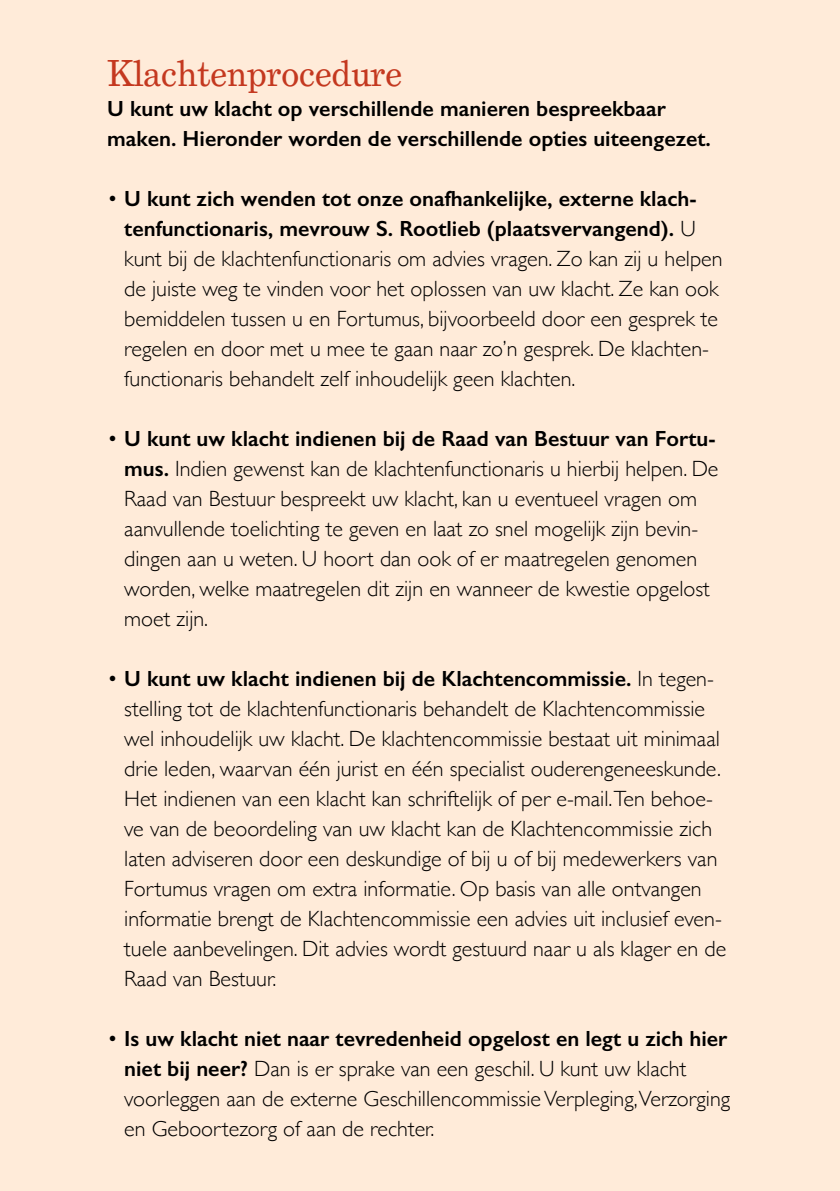
<style>
.page{position:relative;width:840px;height:1191px;background:#fff}
.page>*{position:absolute;margin:0;border:0;box-sizing:border-box;transform-origin:0 0}
.t1{font:36px "Grad";color:#c4381f}
.t2{font:300 22px/30px "Gill Sans";color:#000}
.t3{font:600 22px/30px "Gill Sans";color:#000}
.s1{font-weight:600}
</style>
<div class="page">
<div style="left:0;top:0;width:839px;height:1191px;background:#ffebd9"></div>
<h1 class="t1" style="left:107px;top:51px;width:296px">Klachtenprocedure</h1>
<p class="t3" style="left:107px;top:93px;width:605px">U kunt uw klacht op verschillende manieren bespreekbaar maken. Hieronder worden de verschillende opties uiteengezet.</p>
<p class="t2" style="left:124px;top:182px;width:599px;text-indent:-17px">• <span class="s1">U kunt zich wenden tot onze onafhankelijke, externe klach&shy;tenfunctionaris, mevrouw S. Rootlieb (plaatsvervangend).</span> U kunt bij de klachtenfunctionaris om advies vragen. Zo kan zij u helpen de juiste weg te vinden voor het oplossen van uw klacht. Ze kan ook bemiddelen tussen u en Fortumus, bijvoorbeeld door een gesprek te regelen en door met u mee te gaan naar zo’n gesprek. De klachten&shy;functionaris behandelt zelf inhoudelijk geen klachten.</p>
<p class="t2" style="left:124px;top:422px;width:595px;text-indent:-17px">• <span class="s1">U kunt uw klacht indienen bij de Raad van Bestuur van Fortu&shy;mus.</span> Indien gewenst kan de klachtenfunctionaris u hierbij helpen. De Raad van Bestuur bespreekt uw klacht, kan u eventueel vragen om aanvullende toelichting te geven en laat zo snel mogelijk zijn bevin&shy;dingen aan u weten. U hoort dan ook of er maatregelen genomen worden, welke maatregelen dit zijn en wanneer de kwestie opgelost moet zijn.</p>
<p class="t2" style="left:124px;top:662px;width:603px;text-indent:-17px">• <span class="s1">U kunt uw klacht indienen bij de Klachtencommissie.</span> In tegen&shy;stelling tot de klachtenfunctionaris behandelt de Klachtencommissie wel inhoudelijk uw klacht. De klachtencommissie bestaat uit minimaal drie leden, waarvan één jurist en één specialist ouderengeneeskunde.<br>Het indienen van een klacht kan schriftelijk of per e-mail.Ten behoe&shy;ve van de beoordeling van uw klacht kan de Klachtencommissie zich laten adviseren door een deskundige of bij u of bij medewerkers van Fortumus vragen om extra informatie. Op basis van alle ontvangen informatie brengt de Klachtencommissie een advies uit inclusief even&shy;tuele aanbevelingen. Dit advies wordt gestuurd naar u als klager en de Raad van Bestuur.</p>
<p class="t2" style="left:124px;top:1022px;width:607px;text-indent:-17px">• <span class="s1">Is uw klacht niet naar tevredenheid opgelost en legt u zich hier niet bij neer?</span> Dan is er sprake van een geschil. U kunt uw klacht voorleggen aan de externe Geschillencommissie Verpleging,Verzorging en Geboortezorg of aan de rechter.</p>
</div>
